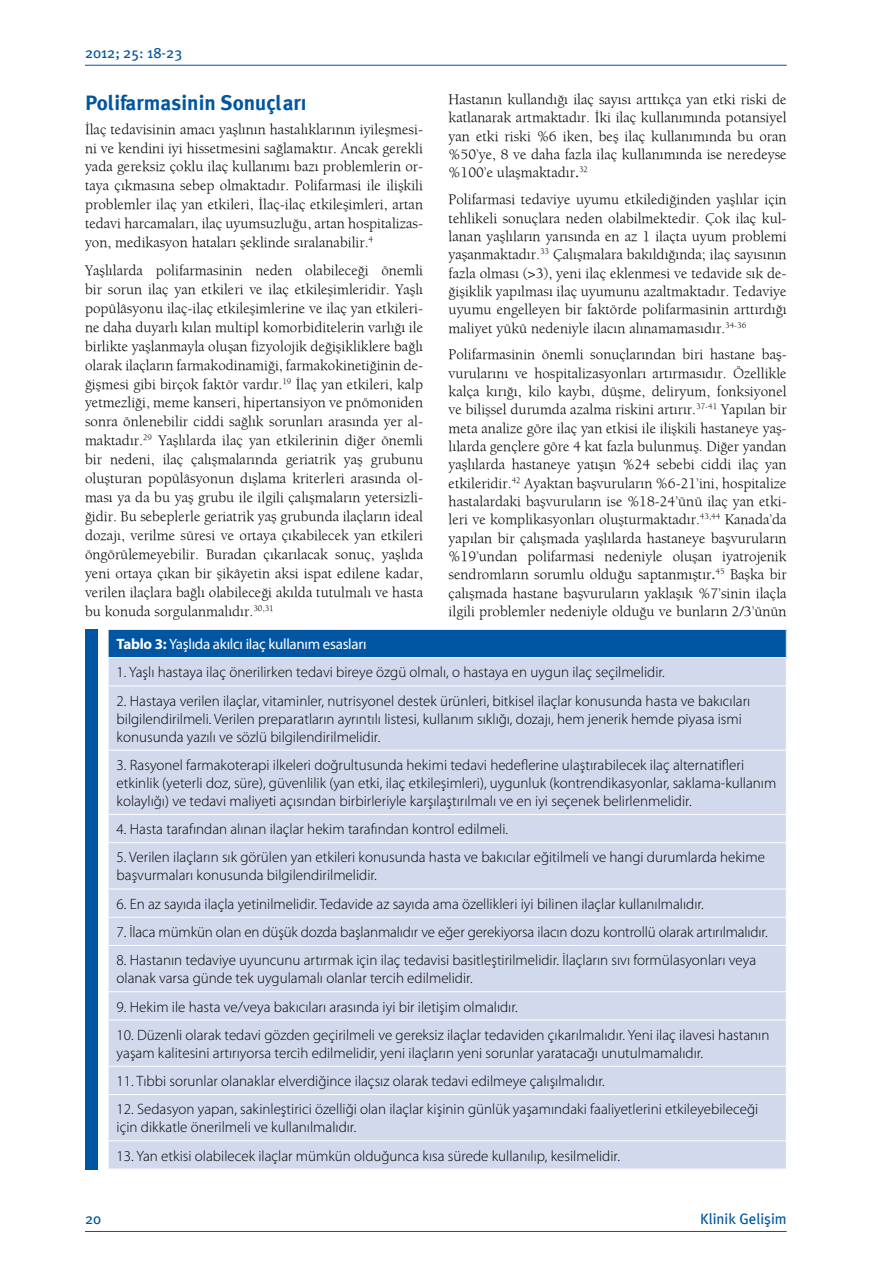
<style>
.page{position:relative;width:893px;height:1263px;background:#fff}
.page>*{position:absolute;margin:0;border:0;box-sizing:border-box;transform-origin:0 0}
.t1{font:21px "Meta Plus Bold Roman Ti";color:#0056a2}
.t2{font:15px/18.3px "Berkeley";color:#000;text-align:justify}
.t3{font:300 15px/18px "Myriad Pro";color:#000}
.t4{font:15px "Myriad Pro";letter-spacing:-.02em;color:#fff}
.t5{font:500 15px "Meta Plus Book Roman Ti";color:#0056a2}
.s1{font-weight:700}
</style>
<div class="page">
<hr style="left:85px;top:1231px;width:702px;height:1px;background:#0056a2">
<hr style="left:85px;top:65px;width:702px;height:1px;background:#0056a2">
<div style="left:85px;top:629px;width:13px;height:540px;background:#0056a2"></div>
<div style="left:108px;top:629px;width:678px;height:29px;background:#0056a2"></div>
<div style="left:109px;top:658px;width:677px;height:511px;background:#d3d9ec"></div>
<hr style="left:108px;top:629px;width:679px;height:1px;background:#fff">
<hr style="left:108px;top:657px;width:679px;height:1px;background:#fff">
<svg style="left:108px;top:630px;width:1px;height:55px"></svg>
<svg style="left:786px;top:630px;width:1px;height:28px"></svg>
<hr style="left:108px;top:685px;width:679px;height:1px;background:#fff">
<hr style="left:108px;top:750px;width:679px;height:1px;background:#fff">
<hr style="left:108px;top:814px;width:679px;height:1px;background:#fff">
<svg style="left:108px;top:815px;width:1px;height:27px"></svg>
<hr style="left:108px;top:842px;width:679px;height:1px;background:#fff">
<hr style="left:108px;top:888px;width:679px;height:1px;background:#fff">
<hr style="left:108px;top:917px;width:679px;height:1px;background:#fff">
<svg style="left:108px;top:889px;width:1px;height:56px"></svg>
<hr style="left:108px;top:945px;width:679px;height:1px;background:#fff">
<hr style="left:108px;top:991px;width:679px;height:1px;background:#fff">
<svg style="left:108px;top:992px;width:1px;height:28px"></svg>
<hr style="left:108px;top:1020px;width:679px;height:1px;background:#fff">
<hr style="left:108px;top:1066px;width:679px;height:1px;background:#fff">
<svg style="left:108px;top:1067px;width:1px;height:27px"></svg>
<hr style="left:108px;top:1094px;width:679px;height:1px;background:#fff">
<hr style="left:108px;top:1140px;width:679px;height:1px;background:#fff">
<svg style="left:108px;top:1141px;width:1px;height:28px"></svg>
<p class="t5" style="left:85px;top:44px;width:99px">2012; 25: 18-23</p>
<h1 class="t1" style="left:85px;top:91px;width:223px">Polifarmasinin Sonuçları</h1>
<p class="t2" style="left:85px;top:119px;width:340px;line-height:18.9px">İlaç tedavisinin amacı yaşlının hastalıklarının iyileşmesi&shy;ni ve kendini iyi hissetmesini sağlamaktır. Ancak gerekli yada gereksiz çoklu ilaç kullanımı bazı problemlerin or&shy;taya çıkmasına sebep olmaktadır. Polifarmasi ile ilişkili problemler ilaç yan etkileri, İlaç-ilaç etkileşimleri, artan tedavi harcamaları, ilaç uyumsuzluğu, artan hospitalizas&shy;yon, medikasyon hataları şeklinde sıralanabilir.<sup>4</sup></p>
<p class="t2" style="left:85px;top:260px;width:340px;line-height:18.9px">Yaşlılarda polifarmasinin neden olabileceği önemli bir sorun ilaç yan etkileri ve ilaç etkileşimleridir. Yaşlı popülâsyonu ilaç-ilaç etkileşimlerine ve ilaç yan etkileri&shy;ne daha duyarlı kılan multipl komorbiditelerin varlığı ile birlikte yaşlanmayla oluşan fizyolojik değişikliklere bağlı olarak ilaçların farmakodinamiği, farmakokinetiğinin de&shy;ğişmesi gibi birçok faktör vardır.<sup>19</sup> İlaç yan etkileri, kalp yetmezliği, meme kanseri, hipertansiyon ve pnömoniden sonra önlenebilir ciddi sağlık sorunları arasında yer al&shy;maktadır.<sup>29</sup> Yaşlılarda ilaç yan etkilerinin diğer önemli bir nedeni, ilaç çalışmalarında geriatrik yaş grubunu oluşturan popülâsyonun dışlama kriterleri arasında ol&shy;ması ya da bu yaş grubu ile ilgili çalışmaların yetersizli&shy;ğidir. Bu sebeplerle geriatrik yaş grubunda ilaçların ideal dozajı, verilme süresi ve ortaya çıkabilecek yan etkileri öngörülemeyebilir. Buradan çıkarılacak sonuç, yaşlıda yeni ortaya çıkan bir şikâyetin aksi ispat edilene kadar, verilen ilaçlara bağlı olabileceği akılda tutulmalı ve hasta bu konuda sorgulanmalıdır.<sup>30,31</sup></p>
<p class="t2" style="left:449px;top:90px;width:340px">Hastanın kullandığı ilaç sayısı arttıkça yan etki riski de katlanarak artmaktadır. İki ilaç kullanımında potansiyel yan etki riski %6 iken, beş ilaç kullanımında bu oran %50’ye, 8 ve daha fazla ilaç kullanımında ise neredeyse %100’e ulaşmaktadır<span class="s1">.</span><sup>32</sup></p>
<p class="t2" style="left:449px;top:190px;width:340px">Polifarmasi tedaviye uyumu etkilediğinden yaşlılar için tehlikeli sonuçlara neden olabilmektedir. Çok ilaç kul&shy;lanan yaşlıların yarısında en az 1 ilaçta uyum problemi yaşanmaktadır.<sup>33</sup> Çalışmalara bakıldığında; ilaç sayısının fazla olması (&gt;3), yeni ilaç eklenmesi ve tedavide sık de&shy;ğişiklik yapılması ilaç uyumunu azaltmaktadır. Tedaviye uyumu engelleyen bir faktörde polifarmasinin arttırdığı maliyet yükü nedeniyle ilacın alınamamasıdır.<sup>34-36</sup></p>
<p class="t2" style="left:449px;top:345px;width:340px">Polifarmasinin önemli sonuçlarından biri hastane baş&shy;vurularını ve hospitalizasyonları artırmasıdır. Özellikle kalça kırığı, kilo kaybı, düşme, deliryum, fonksiyonel ve bilişsel durumda azalma riskini artırır.<sup>37-41</sup> Yapılan bir meta analize göre ilaç yan etkisi ile ilişkili hastaneye yaş&shy;lılarda gençlere göre 4 kat fazla bulunmuş. Diğer yandan yaşlılarda hastaneye yatışın %24 sebebi ciddi ilaç yan etkileridir.<sup>42</sup> Ayaktan başvuruların %6-21’ini, hospitalize hastalardaki başvuruların ise %18-24’ünü ilaç yan etki&shy;leri ve komplikasyonları oluşturmaktadır.<sup>43,44</sup> Kanada’da yapılan bir çalışmada yaşlılarda hastaneye başvuruların %19’undan polifarmasi nedeniyle oluşan iyatrojenik sendromların sorumlu olduğu saptanmıştır<span class="s1">.</span><sup>45</sup> Başka bir çalışmada hastane başvuruların yaklaşık %7’sinin ilaçla ilgili problemler nedeniyle olduğu ve bunların 2/3’ünün</p>
<p class="t4" style="left:117px;top:635px;width:252px"><span class="s1">Tablo 3:</span> Yaşlıda akılcı ilaç kullanım esasları</p>
<p class="t3" style="left:117px;top:663px;width:550px">1. Yaşlı hastaya ilaç önerilirken tedavi bireye özgü olmalı, o hastaya en uygun ilaç seçilmelidir.</p>
<p class="t3" style="left:117px;top:691px;width:635px">2. Hastaya verilen ilaçlar, vitaminler, nutrisyonel destek ürünleri, bitkisel ilaçlar konusunda hasta ve bakıcıları bilgilendirilmeli. Verilen preparatların ayrıntılı listesi, kullanım sıklığı, dozajı, hem jenerik hemde piyasa ismi konusunda yazılı ve sözlü bilgilendirilmelidir.</p>
<p class="t3" style="left:117px;top:756px;width:661px">3. Rasyonel farmakoterapi ilkeleri doğrultusunda hekimi tedavi hedeflerine ulaştırabilecek ilaç alternatifleri etkinlik (yeterli doz, süre), güvenlilik (yan etki, ilaç etkileşimleri), uygunluk (kontrendikasyonlar, saklama-kullanım kolaylığı) ve tedavi maliyeti açısından birbirleriyle karşılaştırılmalı ve en iyi seçenek belirlenmelidir.</p>
<p class="t3" style="left:117px;top:820px;width:393px">4. Hasta tarafından alınan ilaçlar hekim tarafından kontrol edilmeli.</p>
<p class="t3" style="left:117px;top:848px;width:650px">5. Verilen ilaçların sık görülen yan etkileri konusunda hasta ve bakıcılar eğitilmeli ve hangi durumlarda hekime başvurmaları konusunda bilgilendirilmelidir.</p>
<p class="t3" style="left:117px;top:894px;width:589px">6. En az sayıda ilaçla yetinilmelidir. Tedavide az sayıda ama özellikleri iyi bilinen ilaçlar kullanılmalıdır.</p>
<p class="t3" style="left:117px;top:923px;width:653px">7. İlaca mümkün olan en düşük dozda başlanmalıdır ve eğer gerekiyorsa ilacın dozu kontrollü olarak artırılmalıdır.</p>
<p class="t3" style="left:117px;top:951px;width:641px">8. Hastanın tedaviye uyuncunu artırmak için ilaç tedavisi basitleştirilmelidir. İlaçların sıvı formülasyonları veya olanak varsa günde tek uygulamalı olanlar tercih edilmelidir.</p>
<p class="t3" style="left:117px;top:997px;width:403px">9. Hekim ile hasta ve/veya bakıcıları arasında iyi bir iletişim olmalıdır.</p>
<p class="t3" style="left:117px;top:1026px;width:654px">10. Düzenli olarak tedavi gözden geçirilmeli ve gereksiz ilaçlar tedaviden çıkarılmalıdır. Yeni ilaç ilavesi hastanın yaşam kalitesini artırıyorsa tercih edilmelidir, yeni ilaçların yeni sorunlar yaratacağı unutulmamalıdır.</p>
<p class="t3" style="left:117px;top:1072px;width:490px">11. Tıbbi sorunlar olanaklar elverdiğince ilaçsız olarak tedavi edilmeye çalışılmalıdır.</p>
<p class="t3" style="left:117px;top:1100px;width:643px">12. Sedasyon yapan, sakinleştirici özelliği olan ilaçlar kişinin günlük yaşamındaki faaliyetlerini etkileyebileceği için dikkatle önerilmeli ve kullanılmalıdır.</p>
<p class="t3" style="left:117px;top:1146px;width:505px">13. Yan etkisi olabilecek ilaçlar mümkün olduğunca kısa sürede kullanılıp, kesilmelidir.</p>
<p class="t5" style="left:85px;top:1210px;width:18px">20</p>
<p class="t5" style="left:700px;top:1210px;width:88px">Klinik Gelişim</p>
</div>
